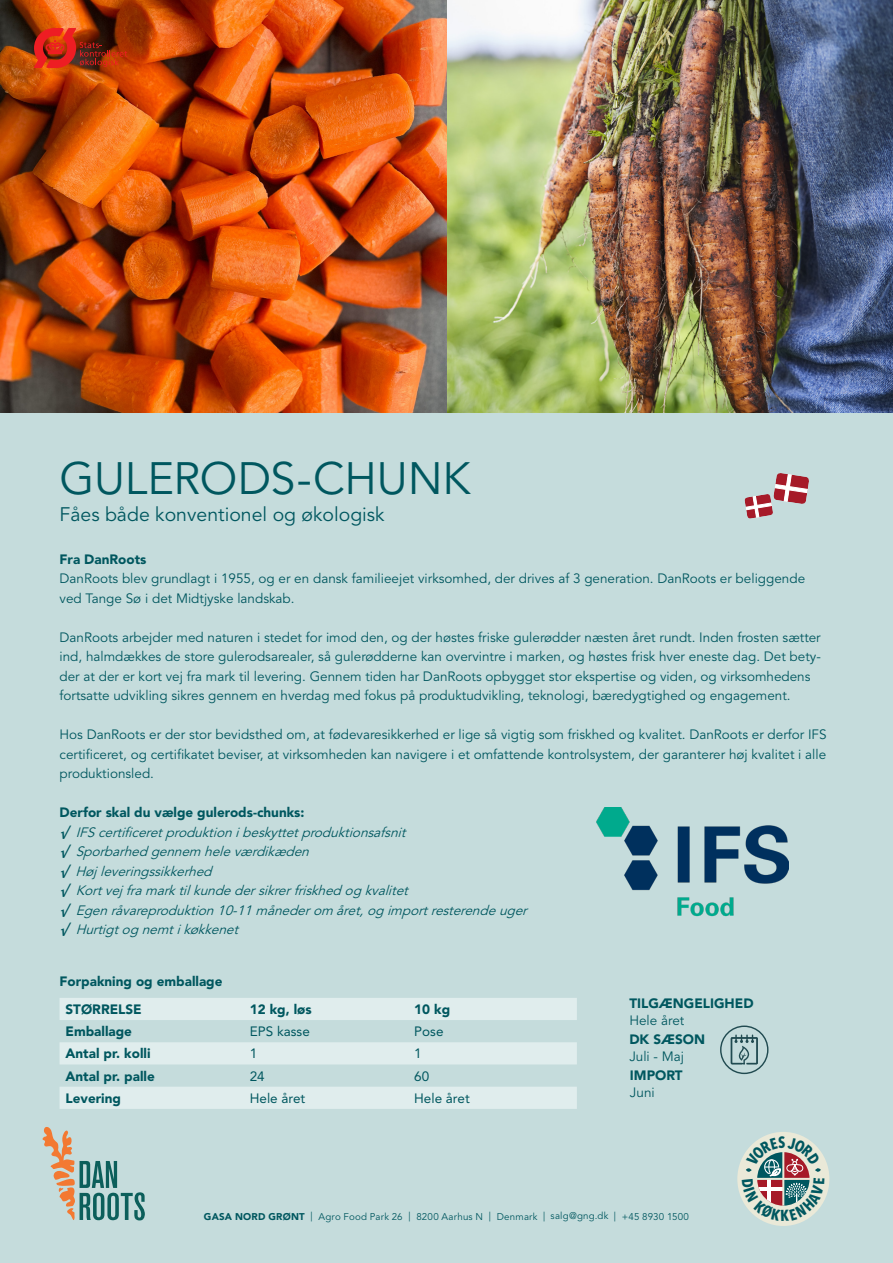
<style>
.page{position:relative;width:893px;height:1263px;background:#c5dcdc}
.page>*{position:absolute;margin:0;border:0;box-sizing:border-box;transform-origin:0 0}
.t1{font:45px "Avenir LT Pro";letter-spacing:-.005em;color:#00575f}
.t2{font:19.5px "Avenir LT Pro";color:#00575f}
.t3{font:13.5px/19.5px "Avenir LT Pro";color:#00575f}
.t4{font:italic 13.5px "Avenir LT Pro";color:#00575f}
.t5{font:900 13.5px "Avenir LT Pro";color:#00575f}
.t6{font:13.5px "Avenir LT Pro";color:#00575f}
.t7{font:9.75px "Avenir LT Pro";letter-spacing:.02em;color:#00575f}
.s1{font-weight:900}
</style>
<div class="page">
<img style="left:596px;top:808px;width:192px;height:109px">
<img style="left:0;top:0;width:893px;height:412px">
<svg style="left:43px;top:1127px;width:102px;height:93px"></svg>
<svg style="left:34px;top:28px;width:93px;height:40px;background:#a22810"></svg>
<div style="left:737px;top:1132px;width:92px;height:94px;background:#eae9d8;border-radius:50%"></div>
<svg style="left:60px;top:998px;width:517px;height:111px;fill:#e0eded"></svg>
<svg style="left:744px;top:473px;width:65px;height:46px"></svg>
<svg style="left:720px;top:1025px;width:48px;height:49px"></svg>
<div style="left:731px;top:1037px;width:27px;height:27px;border:1px solid #2b575f"></div>
<svg style="left:742px;top:1136px;width:83px;height:85px"></svg>
<p class="t1" style="left:60px;top:451px;width:413px">GULERODS-CHUNK</p>
<p class="t2" style="left:60px;top:502px;width:327px">Fåes både konventionel og økologisk</p>
<p class="t5" style="left:60px;top:551px;width:88px">Fra DanRoots</p>
<p class="t3" style="left:60px;top:569px;width:747px">DanRoots blev grundlagt i 1955, og er en dansk familieejet virksomhed, der drives af 3 generation. DanRoots er beliggende ved Tange Sø i det Midtjyske landskab.</p>
<p class="t3" style="left:60px;top:628px;width:763px">DanRoots arbejder med naturen i stedet for imod den, og der høstes friske gulerødder næsten året rundt. Inden frosten sætter ind, halmdækkes de store gulerodsarealer, så gulerødderne kan overvintre i marken, og høstes frisk hver eneste dag. Det bety&shy;der at der er kort vej fra mark til levering. Gennem tiden har DanRoots opbygget stor ekspertise og viden, og virksomhedens fortsatte udvikling sikres gennem en hverdag med fokus på produktudvikling, teknologi, bæredygtighed og engagement.</p>
<p class="t3" style="left:60px;top:725px;width:769px;text-align:justify">Hos DanRoots er der stor bevidsthed om, at fødevaresikkerhed er lige så vigtig som friskhed og kvalitet. DanRoots er derfor IFS certificeret, og certifikatet beviser, at virksomheden kan navigere i et omfattende kontrolsystem, der garanterer høj kvalitet i alle produktionsled.</p>
<p class="t5" style="left:60px;top:804px;width:246px">Derfor skal du vælge gulerods-chunks:</p>
<p class="t4" style="left:60px;top:824px;width:352px"><span class="s1">√</span> IFScertificeretproduktionibeskyttetproduktionsafsnit</p>
<p class="t4" style="left:60px;top:843px;width:255px"><span class="s1">√</span> Sporbarhedgennem heleværdikæden</p>
<p class="t4" style="left:60px;top:863px;width:158px"><span class="s1">√</span> Høj leveringssikkerhed</p>
<p class="t4" style="left:60px;top:882px;width:354px"><span class="s1">√</span> Kortvej framarktilkundedersikrerfriskhedogkvalitet</p>
<p class="t4" style="left:60px;top:902px;width:473px"><span class="s1">√</span> Egenråvareproduktion10-11månederom året,ogimportresterendeuger</p>
<p class="t4" style="left:60px;top:921px;width:185px"><span class="s1">√</span> Hurtigtognemtikøkkenet</p>
<p class="t5" style="left:60px;top:973px;width:165px">Forpakning og emballage</p>
<p class="t5" style="left:66px;top:1001px;width:78px">STØRRELSE</p>
<p class="t5" style="left:250px;top:1001px;width:63px">12 kg, løs</p>
<p class="t5" style="left:414px;top:1001px;width:37px">10 kg</p>
<p class="t5" style="left:66px;top:1023px;width:68px">Emballage</p>
<p class="t6" style="left:250px;top:1023px;width:62px">EPS kasse</p>
<p class="t6" style="left:414px;top:1023px;width:31px">Pose</p>
<p class="t5" style="left:66px;top:1045px;width:87px">Antal pr. kolli</p>
<p class="t6" style="left:250px;top:1045px;width:9px">1</p>
<p class="t6" style="left:414px;top:1045px;width:9px">1</p>
<p class="t5" style="left:66px;top:1068px;width:91px">Antal pr. palle</p>
<p class="t6" style="left:250px;top:1068px;width:17px">24</p>
<p class="t6" style="left:414px;top:1068px;width:17px">60</p>
<p class="t5" style="left:66px;top:1090px;width:57px">Levering</p>
<p class="t6" style="left:250px;top:1090px;width:57px">Hele året</p>
<p class="t6" style="left:414px;top:1090px;width:57px">Hele året</p>
<p class="t5" style="left:629px;top:995px;width:126px">TILGÆNGELIGHED</p>
<p class="t3" style="left:629px;top:1010px;width:56px">Hele året</p>
<p class="t5" style="left:629px;top:1031px;width:77px">DK SÆSON</p>
<p class="t3" style="left:629px;top:1046px;width:56px">Juli - Maj</p>
<p class="t5" style="left:630px;top:1067px;width:54px">IMPORT</p>
<p class="t3" style="left:630px;top:1083px;width:26px">Juni</p>
<p class="t7" style="left:204px;top:1211px;width:486px"><span class="s1">GASA NORD GRØNT</span> | Agro Food Park 26 | 8200 Aarhus N | Denmark | salg@gng.dk | +45 8930 1500</p>
</div>
